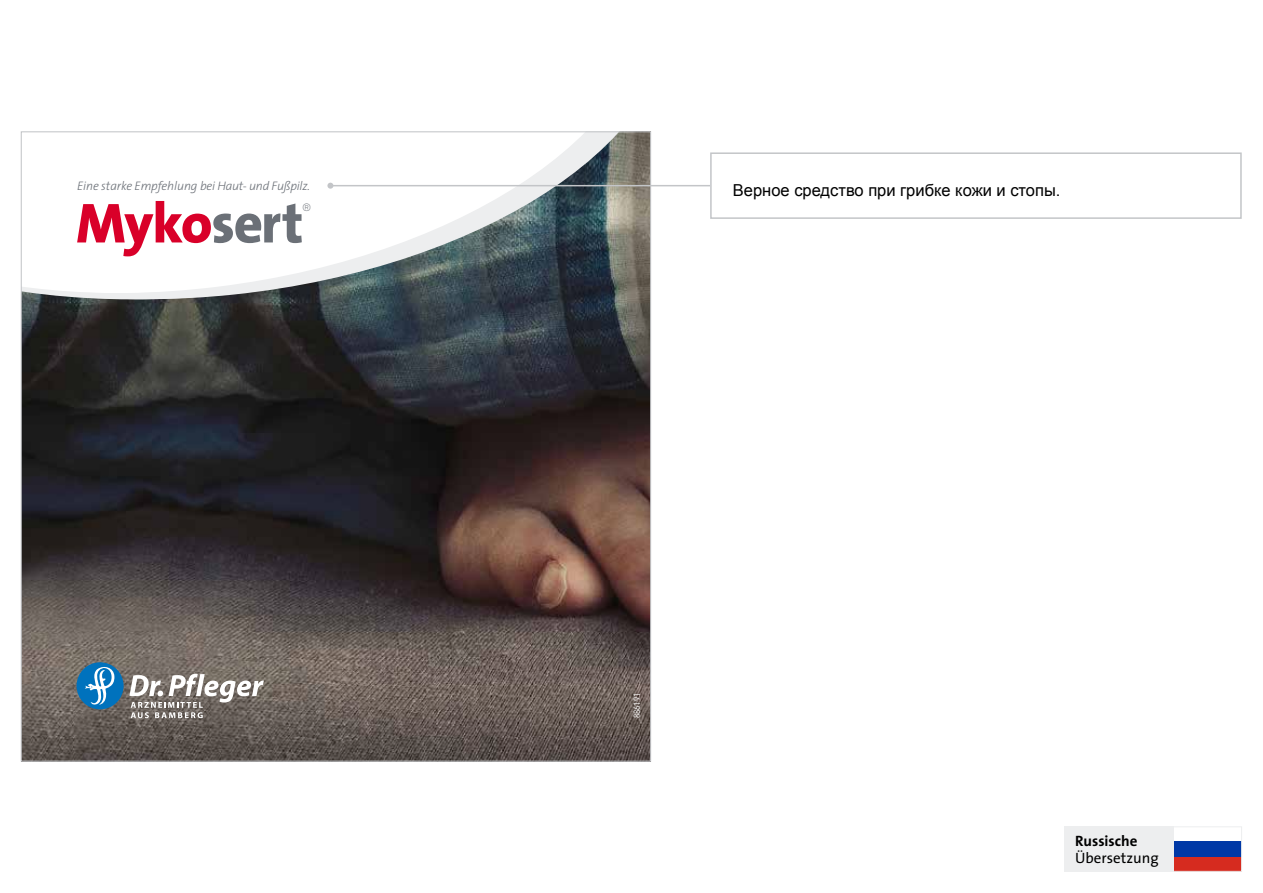
<style>
.page{position:relative;width:1263px;height:893px;background:#fff}
.page>*{position:absolute;margin:0;border:0;box-sizing:border-box;transform-origin:0 0}
.t1{font:800 56.85px "The Sans B8";letter-spacing:-.02em;color:#d90029}
.t2{font:16.5px "Arial";color:#000}
.t3{font:15px "The Sans";color:#000}
.t4{font:700 15px "The Sans";color:#000}
.t5{font:italic 300 12.45px "The Sans";letter-spacing:-.015em;color:#6b7077}
.t6{font:100 10.05px "Riona Sans";color:#6b7077}
.t7{font:condensed 9px "Avenir Next LT Pro";color:#fff}
.s1{color:#6b7077}
</style>
<div class="page">
<div style="left:1170px;top:849px;width:71px;height:22px;background:#d62b1f"></div>
<div style="left:1170px;top:841px;width:71px;height:16px;background:#0038a6"></div>
<div style="left:1170px;top:826px;width:72px;height:46px;border:1px solid #edeeef"></div>
<div style="left:1064px;top:826px;width:110px;height:46px;background:#edeeef"></div>
<img style="left:23px;top:308px;width:626px;height:239px">
<svg style="left:23px;top:547px;width:626px;height:213px;background:#5e524e"></svg>
<svg style="left:23px;top:308px;width:584px;height:56px;background:#2f3337"></svg>
<svg style="left:23px;top:133px;width:626px;height:175px"></svg>
<div style="left:77px;top:662px;width:47px;height:47px;background:#0072bd;border-radius:50%"></div>
<svg style="left:84px;top:664px;width:31px;height:42px"></svg>
<svg style="left:129px;top:674px;width:135px;height:44px"></svg>
<hr style="left:330px;top:185px;width:393px;height:1px;background:#c3c5c8">
<svg style="left:327px;top:183px;width:6px;height:6px"></svg>
<div style="left:710px;top:152px;width:532px;height:67px;border:2px solid #c3c5c8"></div>
<p class="t5" style="left:77px;top:176px;width:234px">Eine starke Empfehlung bei Haut- und Fußpilz.</p>
<h1 class="t1" style="left:76px;top:193px;width:229px">Myko<span class="s1">sert</span></h1>
<p class="t6" style="left:302px;top:201px;width:10px">®</p>
<h2 class="t2" style="left:733px;top:179px;width:329px">Верное средство при грибке кожи и стопы.</h2>
<p class="t7" style="left:631px;top:718px;width:27px;rotate:-90deg">886191</p>
<p class="t4" style="left:1075px;top:829px;width:64px">Russische</p>
<p class="t3" style="left:1075px;top:845px;width:85px">Übersetzung</p>
</div>
